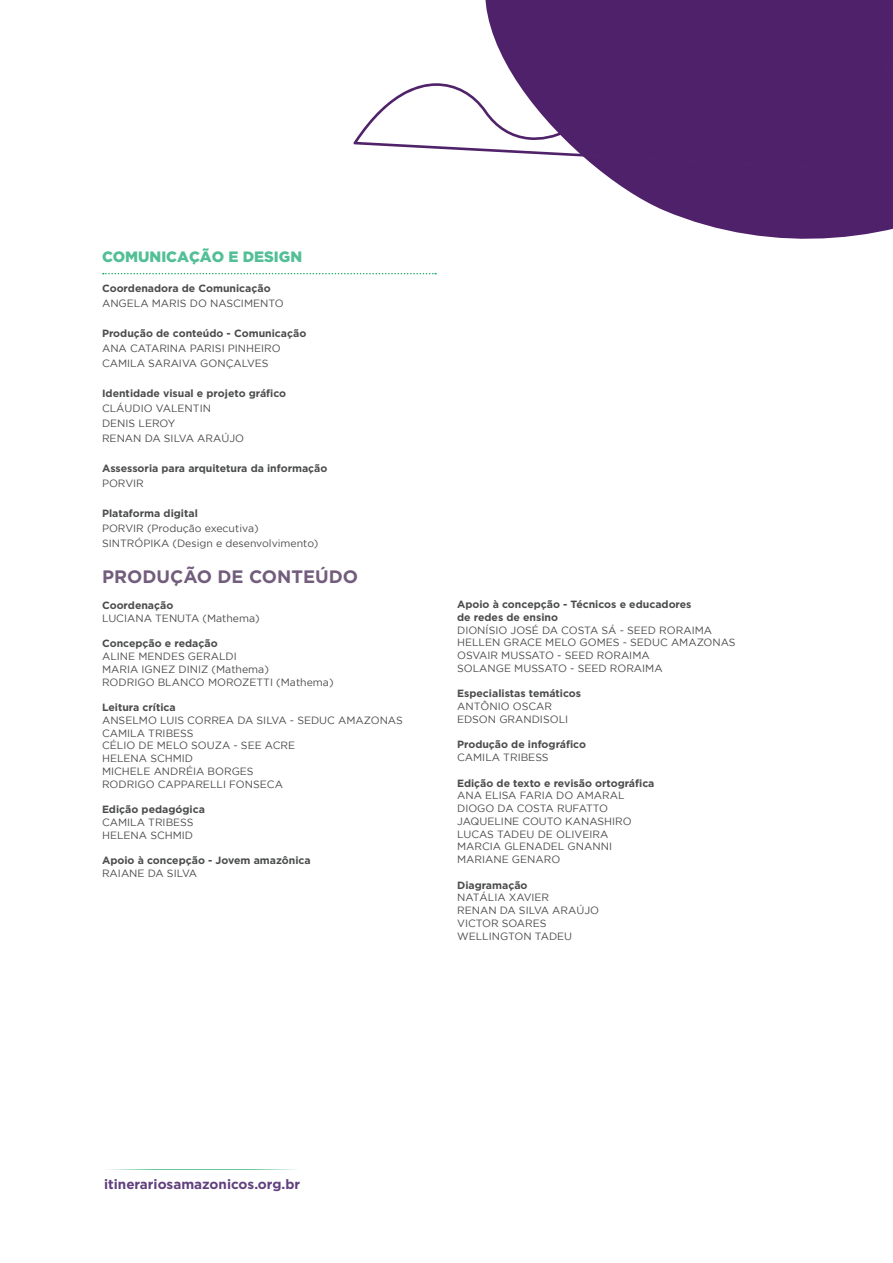
<style>
.page{position:relative;width:893px;height:1263px;background:#fff}
.page>*{position:absolute;margin:0;border:0;box-sizing:border-box;transform-origin:0 0}
.t1{font:700 18px "Gotham";color:#725d7d}
.t2{font:900 15px "Gotham";color:#52bf96}
.t3{font:700 13.5px "Gotham";color:#61407d}
.t4{font:10.5px "Gotham";color:#4b4c4d}
.t5{font:700 10.5px "Gotham";color:#4b4c4d}
</style>
<div class="page">
<svg style="left:485px;top:0;width:408px;height:239px;fill:#4f216b"></svg>
<svg style="left:353px;top:39px;width:540px;height:137px;fill:#4f216b"></svg>
<svg style="left:108px;top:1169px;width:189px;height:1px"></svg>
<svg style="left:103px;top:273px;width:333px;height:1px"></svg>
<p class="t2" style="left:102px;top:248px;width:202px">COMUNICAÇÃO E DESIGN</p>
<p class="t5" style="left:102px;top:281px;width:170px">Coordenadora de Comunicação</p>
<p class="t4" style="left:102px;top:297px;width:183px">ANGELA MARIS DO NASCIMENTO</p>
<p class="t5" style="left:102px;top:326px;width:206px">Produção de conteúdo - Comunicação</p>
<p class="t4" style="left:102px;top:342px;width:180px">ANA CATARINA PARISI PINHEIRO</p>
<p class="t4" style="left:102px;top:357px;width:168px">CAMILA SARAIVA GONÇALVES</p>
<p class="t5" style="left:102px;top:386px;width:186px">Identidade visual e projeto gráfico</p>
<p class="t4" style="left:102px;top:402px;width:110px">CLÁUDIO VALENTIN</p>
<p class="t4" style="left:102px;top:417px;width:75px">DENIS LEROY</p>
<p class="t4" style="left:102px;top:432px;width:144px">RENAN DA SILVA ARAÚJO</p>
<p class="t5" style="left:102px;top:461px;width:227px">Assessoria para arquitetura da informação</p>
<p class="t4" style="left:102px;top:477px;width:43px">PORVIR</p>
<p class="t5" style="left:102px;top:506px;width:97px">Plataforma digital</p>
<p class="t4" style="left:102px;top:522px;width:158px">PORVIR (Produção executiva)</p>
<p class="t4" style="left:102px;top:537px;width:218px">SINTRÓPIKA (Design e desenvolvimento)</p>
<p class="t1" style="left:102px;top:565px;width:258px">PRODUÇÃO DE CONTEÚDO</p>
<p class="t5" style="left:102px;top:598px;width:73px">Coordenação</p>
<p class="t4" style="left:102px;top:612px;width:159px">LUCIANA TENUTA (Mathema)</p>
<p class="t5" style="left:102px;top:636px;width:117px">Concepção e redação</p>
<p class="t4" style="left:102px;top:650px;width:136px">ALINE MENDES GERALDI</p>
<p class="t4" style="left:102px;top:663px;width:168px">MARIA IGNEZ DINIZ (Mathema)</p>
<p class="t4" style="left:102px;top:676px;width:233px">RODRIGO BLANCO MOROZETTI (Mathema)</p>
<p class="t5" style="left:102px;top:700px;width:75px">Leitura crítica</p>
<p class="t4" style="left:102px;top:714px;width:302px">ANSELMO LUIS CORREA DA SILVA - SEDUC AMAZONAS</p>
<p class="t4" style="left:102px;top:727px;width:93px">CAMILA TRIBESS</p>
<p class="t4" style="left:102px;top:740px;width:195px">CÉLIO DE MELO SOUZA - SEE ACRE</p>
<p class="t4" style="left:102px;top:752px;width:93px">HELENA SCHMID</p>
<p class="t4" style="left:102px;top:765px;width:153px">MICHELE ANDRÉIA BORGES</p>
<p class="t4" style="left:102px;top:778px;width:182px">RODRIGO CAPPARELLI FONSECA</p>
<p class="t5" style="left:102px;top:802px;width:104px">Edição pedagógica</p>
<p class="t4" style="left:102px;top:816px;width:93px">CAMILA TRIBESS</p>
<p class="t4" style="left:102px;top:829px;width:93px">HELENA SCHMID</p>
<p class="t5" style="left:102px;top:853px;width:210px">Apoio à concepção - Jovem amazônica</p>
<p class="t4" style="left:102px;top:867px;width:97px">RAIANE DA SILVA</p>
<p class="t5" style="left:457px;top:597px;width:236px">Apoio à concepção - Técnicos e educadores</p>
<p class="t5" style="left:457px;top:610px;width:102px">de redes de ensino</p>
<p class="t4" style="left:457px;top:624px;width:257px">DIONÍSIO JOSÉ DA COSTA SÁ - SEED RORAIMA</p>
<p class="t4" style="left:457px;top:637px;width:280px">HELLEN GRACE MELO GOMES - SEDUC AMAZONAS</p>
<p class="t4" style="left:457px;top:649px;width:194px">OSVAIR MUSSATO - SEED RORAIMA</p>
<p class="t4" style="left:457px;top:662px;width:207px">SOLANGE MUSSATO - SEED RORAIMA</p>
<p class="t5" style="left:457px;top:686px;width:126px">Especialistas temáticos</p>
<p class="t4" style="left:457px;top:700px;width:96px">ANTÔNIO OSCAR</p>
<p class="t4" style="left:457px;top:713px;width:113px">EDSON GRANDISOLI</p>
<p class="t5" style="left:457px;top:737px;width:130px">Produção de infográfico</p>
<p class="t4" style="left:457px;top:751px;width:93px">CAMILA TRIBESS</p>
<p class="t5" style="left:457px;top:776px;width:199px">Edição de texto e revisão ortográfica</p>
<p class="t4" style="left:457px;top:790px;width:169px">ANA ELISA FARIA DO AMARAL</p>
<p class="t4" style="left:457px;top:802px;width:152px">DIOGO DA COSTA RUFATTO</p>
<p class="t4" style="left:457px;top:815px;width:176px">JAQUELINE COUTO KANASHIRO</p>
<p class="t4" style="left:457px;top:828px;width:153px">LUCAS TADEU DE OLIVEIRA</p>
<p class="t4" style="left:457px;top:841px;width:156px">MARCIA GLENADEL GNANNI</p>
<p class="t4" style="left:457px;top:853px;width:105px">MARIANE GENARO</p>
<p class="t5" style="left:457px;top:878px;width:72px">Diagramação</p>
<p class="t4" style="left:457px;top:892px;width:94px">NATÁLIA XAVIER</p>
<p class="t4" style="left:457px;top:904px;width:144px">RENAN DA SILVA ARAÚJO</p>
<p class="t4" style="left:457px;top:917px;width:91px">VICTOR SOARES</p>
<p class="t4" style="left:457px;top:930px;width:117px">WELLINGTON TADEU</p>
<p class="t3" style="left:104px;top:1175px;width:197px">itinerariosamazonicos.org.br</p>
</div>
